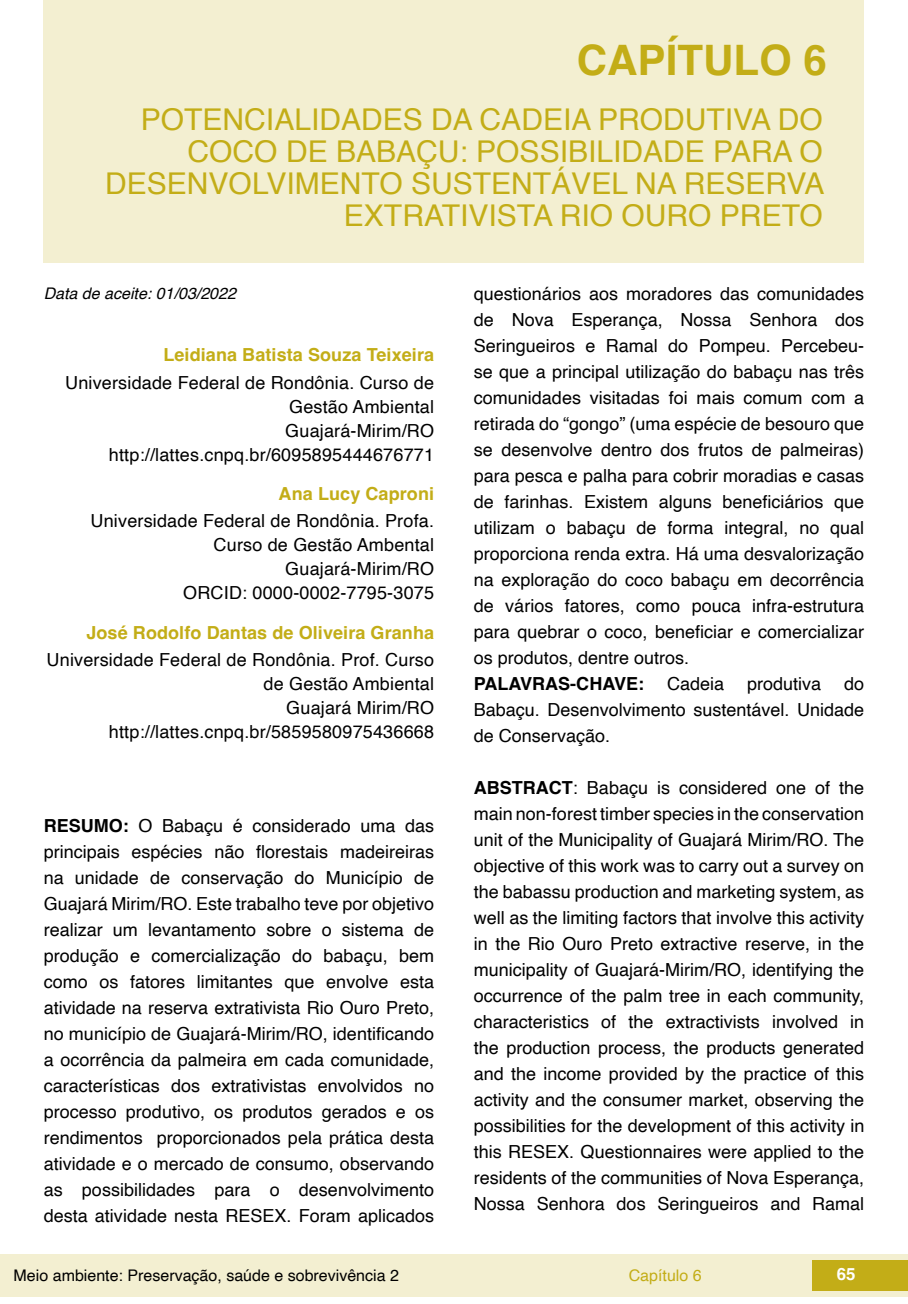
<style>
.page{position:relative;width:908px;height:1304px;background:#fff}
.page>*{position:absolute;margin:0;border:0;box-sizing:border-box;transform-origin:0 0}
.t1{font:700 42px "Helvetica";color:#c3ad17}
.t2{font:30px/32px "Helvetica";color:#c3ad17;text-align:right}
.t3{font:18px/26px "Helvetica";letter-spacing:.01em;color:#000;text-align:justify}
.t4{font:700 18px "Helvetica";letter-spacing:.005em;color:#c3ad17}
.t5{font:700 18px "Helvetica";color:#000}
.t6{font:700 16.8px "Helvetica";color:#fff}
.t7{font:16px "Helvetica";color:#000}
.t8{font:italic 16px "Helvetica";color:#000}
.t9{font:16px "Helvetica";color:#c3ad17}
.s1{font-weight:700}
</style>
<div class="page">
<div style="left:0;top:1254px;width:906px;height:43px;background:#f3efd1"></div>
<div style="left:812px;top:1261px;width:95px;height:30px;background:#c3ad17"></div>
<div style="left:44px;top:0;width:819px;height:263px;background:#f3efd1"></div>
<h1 class="t1" style="left:576px;top:35px;width:251px">CAPÍTULO 6</h1>
<h2 class="t2" style="left:105px;top:104px;width:720px">POTENCIALIDADES DA CADEIA PRODUTIVA DO COCO DE BABAÇU: POSSIBILIDADE PARA O DESENVOLVIMENTO SUSTENTÁVEL NA RESERVA EXTRATIVISTA RIO OURO PRETO</h2>
<p class="t8" style="left:44px;top:280px;width:194px">Data de aceite: 01/03/2022</p>
<p class="t4" style="left:163px;top:344px;width:272px">Leidiana Batista Souza Teixeira</p>
<p class="t3" style="left:65px;top:371px;width:370px;line-height:24px;text-align:right">Universidade Federal de Rondônia. Curso de<br>Gestão Ambiental<br>Guajará-Mirim/RO http://lattes.cnpq.br/6095895444676771</p>
<p class="t4" style="left:278px;top:483px;width:157px">Ana Lucy Caproni</p>
<p class="t3" style="left:90px;top:510px;width:345px;line-height:24px;text-align:right">Universidade Federal de Rondônia. Profa.<br>Curso de Gestão Ambental<br>Guajará-Mirim/RO<br>ORCID: 0000-0002-7795-3075</p>
<p class="t4" style="left:86px;top:621px;width:349px">José Rodolfo Dantas de Oliveira Granha</p>
<p class="t3" style="left:47px;top:648px;width:389px;line-height:24px;text-align:right">Universidade Federal de Rondônia. Prof. Curso de Gestão Ambiental<br>Guajará Mirim/RO http://lattes.cnpq.br/5859580975436668</p>
<p class="t3" style="left:44px;top:813px;width:392px"><span class="s1">RESUMO:</span> O Babaçu é considerado uma das principais espécies não florestais madeireiras na unidade de conservação do Município de Guajará Mirim/RO. Este trabalho teve por objetivo realizar um levantamento sobre o sistema de produção e comercialização do babaçu, bem como os fatores limitantes que envolve esta atividade na reserva extrativista Rio Ouro Preto, no município de Guajará-Mirim/RO, identificando a ocorrência da palmeira em cada comunidade, características dos extrativistas envolvidos no processo produtivo, os produtos gerados e os rendimentos proporcionados pela prática desta atividade e o mercado de consumo, observando as possibilidades para o desenvolvimento desta atividade nesta RESEX. Foram aplicados</p>
<p class="t3" style="left:473px;top:281px;width:392px">questionários aos moradores das comunidades de Nova Esperança, Nossa Senhora dos Seringueiros e Ramal do Pompeu. Percebeu&shy;se que a principal utilização do babaçu nas três comunidades visitadas foi mais comum com a retirada do “gongo” (uma espécie de besouro que se desenvolve dentro dos frutos de palmeiras) para pesca e palha para cobrir moradias e casas de farinhas. Existem alguns beneficiários que utilizam o babaçu de forma integral, no qual proporciona renda extra. Há uma desvalorização na exploração do coco babaçu em decorrência de vários fatores, como pouca infra-estrutura para quebrar o coco, beneficiar e comercializar os produtos, dentre outros.</p>
<p class="t5" style="left:473px;top:672px;width:172px">PALAVRAS-CHAVE:</p>
<p class="t3" style="left:666px;top:671px;width:59px">Cadeia</p>
<p class="t3" style="left:746px;top:671px;width:76px">produtiva</p>
<p class="t3" style="left:473px;top:671px;width:392px;text-indent:370px">do Babaçu. Desenvolvimento sustentável. Unidade de Conservação.</p>
<p class="t3" style="left:473px;top:775px;width:392px"><span class="s1">ABSTRACT</span>: Babaçu is considered one of the main non-forest timber species in the conservation unit of the Municipality of Guajará Mirim/RO. The objective of this work was to carry out a survey on the babassu production and marketing system, as well as the limiting factors that involve this activity in the Rio Ouro Preto extractive reserve, in the municipality of Guajará-Mirim/RO, identifying the occurrence of the palm tree in each community, characteristics of the extractivists involved in the production process, the products generated and the income provided by the practice of this activity and the consumer market, observing the possibilities for the development of this activity in this RESEX. Questionnaires were applied to the residents of the communities of Nova Esperança, Nossa Senhora dos Seringueiros and Ramal</p>
<p class="t7" style="left:14px;top:1263px;width:387px">Meio ambiente: Preservação, saúde e sobrevivência 2</p>
<p class="t9" style="left:628px;top:1263px;width:74px">Capítulo 6</p>
<p class="t6" style="left:836px;top:1264px;width:20px">65</p>
</div>
